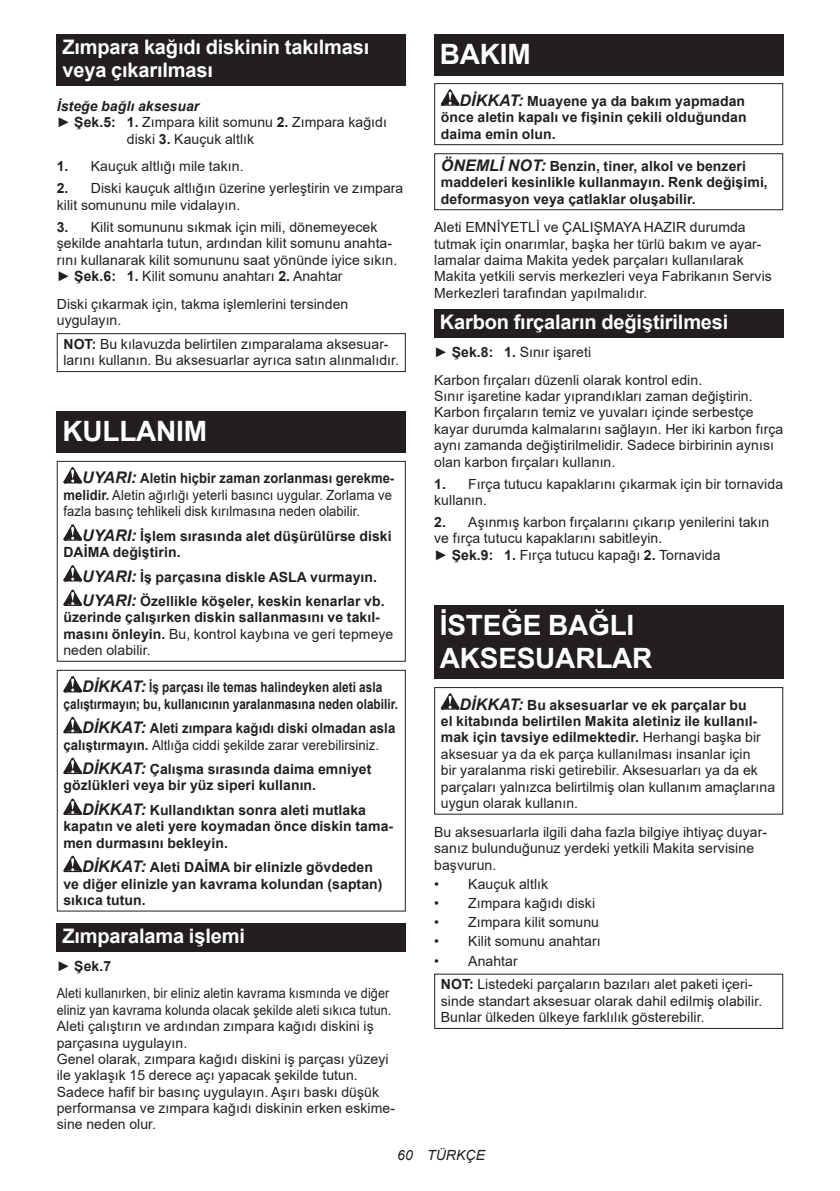
<style>
.page{position:relative;width:840px;height:1191px;background:#fff}
.page>*{position:absolute;margin:0;border:0;box-sizing:border-box;transform-origin:0 0}
.t1{font:700 28px/32.8px "Arial";letter-spacing:-.01em;color:#fff}
.t2{font:700 20px/23.4px "Arial";letter-spacing:-.01em;color:#fff}
.t3{font:14px/16.4px "Arial";letter-spacing:.005em;color:#231f20}
.t4{font:700 14px/16.4px "Arial";letter-spacing:.005em;color:#231f20}
.t5{font:14px/16.4px "Arial";letter-spacing:.005em;color:#231f20;scale:.9 1}
.t6{font:14px/16.4px "Arial";letter-spacing:.005em;color:#231f20;scale:.93 1}
.t7{font:700 14px/16.4px "Arial";letter-spacing:.005em;color:#231f20;text-align:center;scale:.84 1}
.t8{font:700 14px/16.4px "Arial";letter-spacing:.005em;color:#231f20;scale:.94 1}
.t9{font:italic 700 14px "Arial";letter-spacing:.005em;color:#231f20}
.t10{font:italic 14px "Arial";letter-spacing:.005em;color:#231f20}
.s1{font-weight:700}
.s2{font-weight:700;font-style:italic;font-size:16px}
.s3{font-style:italic;font-size:16px}
.s4{font-weight:400}
</style>
<div class="page">
<div style="left:57px;top:34px;width:348px;height:52px;background:#231f20"></div>
<div style="left:57px;top:333px;width:348px;height:39px;border:1px solid #231f20"></div>
<div style="left:57px;top:412px;width:348px;height:41px;background:#231f20"></div>
<svg style="left:63px;top:467px;width:19px;height:16px"></svg>
<svg style="left:63px;top:524px;width:19px;height:16px"></svg>
<svg style="left:63px;top:565px;width:19px;height:16px"></svg>
<svg style="left:63px;top:589px;width:19px;height:17px"></svg>
<div style="left:57px;top:461px;width:348px;height:201px;border:1px solid #231f20"></div>
<svg style="left:63px;top:676px;width:19px;height:16px"></svg>
<svg style="left:63px;top:717px;width:19px;height:16px"></svg>
<svg style="left:63px;top:757px;width:19px;height:17px"></svg>
<svg style="left:63px;top:798px;width:19px;height:17px"></svg>
<svg style="left:63px;top:855px;width:19px;height:17px"></svg>
<div style="left:57px;top:670px;width:348px;height:241px;border:1px solid #231f20"></div>
<div style="left:57px;top:923px;width:348px;height:28px;background:#231f20"></div>
<div style="left:434px;top:34px;width:348px;height:41px;background:#231f20"></div>
<svg style="left:440px;top:89px;width:19px;height:17px"></svg>
<div style="left:434px;top:83px;width:348px;height:62px;border:1px solid #231f20"></div>
<div style="left:434px;top:153px;width:348px;height:57px;border:1px solid #231f20"></div>
<div style="left:434px;top:309px;width:348px;height:29px;background:#231f20"></div>
<div style="left:434px;top:605px;width:348px;height:74px;background:#231f20"></div>
<svg style="left:440px;top:693px;width:19px;height:16px"></svg>
<div style="left:434px;top:687px;width:348px;height:127px;border:1px solid #231f20"></div>
<div style="left:434px;top:973px;width:348px;height:56px;border:1px solid #231f20"></div>
<h2 class="t2" style="left:62px;top:36px;width:308px">Zımpara kağıdı diskinin takılması veya çıkarılması</h2>
<p class="t9" style="left:57px;top:97px;width:144px">İsteğe bağlı aksesuar</p>
<p class="t3" style="left:57px;top:114px;width:331px">► <span class="s1">Şek.5: 1.</span> Zımpara kilit somunu <span class="s1">2.</span> Zımpara kağıdı</p>
<p class="t3" style="left:127px;top:130px;width:129px">diski <span class="s1">3.</span> Kauçuk altlık</p>
<p class="t3" style="left:57px;top:158px;width:188px"><span class="s1">1.</span> Kauçuk altlığı mile takın.</p>
<p class="t3" style="left:57px;top:180px;width:348px"><span class="s1">2.</span> Diski kauçuk altlığın üzerine yerleştirin ve zımpara kilit somununu mile vidalayın.</p>
<p class="t3" style="left:57px;top:219px;width:342px"><span class="s1">3.</span> Kilit somununu sıkmak için mili, dönemeyecek şekilde anahtarla tutun, ardından kilit somunu anahta&shy;rını kullanarak kilit somununu saat yönünde iyice sıkın. ► <span class="s1">Şek.6: 1.</span> Kilit somunu anahtarı <span class="s1">2.</span> Anahtar</p>
<p class="t3" style="left:57px;top:295px;width:293px">Diski çıkarmak için, takma işlemlerini tersinden uygulayın.</p>
<p class="t3" style="left:63px;top:336px;width:337px"><span class="s1">NOT:</span> Bu kılavuzda belirtilen zımparalama aksesuar&shy;larını kullanın. Bu aksesuarlar ayrıca satın alınmalıdır.</p>
<h1 class="t1" style="left:62px;top:415px;width:146px">KULLANIM</h1>
<p class="t6" style="left:63px;top:470px;width:357px;text-indent:19px"><span class="s2">UYARI:</span> <span class="s1">Aletin hiçbir zaman zorlanması gerekme&shy;melidir.</span> Aletin ağırlığı yeterli basıncı uygular. Zorlama ve fazla basınç tehlikeli disk kırılmasına neden olabilir.</p>
<p class="t4" style="left:63px;top:528px;width:329px;text-indent:19px"><span class="s3">UYARI:</span> İşlem sırasında alet düşürülürse diski<br>DAİMA değiştirin.</p>
<p class="t4" style="left:82px;top:564px;width:304px;line-height:24.4px"><span class="s3">UYARI:</span> İş parçasına diskle ASLA vurmayın.<br><span class="s3">UYARI:</span> Özellikle köşeler, keskin kenarlar vb.</p>
<p class="t4" style="left:63px;top:609px;width:331px">üzerinde çalışırken diskin sallanmasını ve takıl&shy;masını önleyin. <span class="s4">Bu, kontrol kaybına ve geri tepmeye neden olabilir.</span></p>
<p class="t7" style="left:63px;top:679px;width:400px"><span class="s3">DİKKAT:</span> İş parçası ile temas halindeyken aleti asla çalıştırmayın; bu, kullanıcının yaralanmasına neden olabilir.</p>
<p class="t8" style="left:63px;top:720px;width:354px;text-indent:19px"><span class="s3">DİKKAT:</span> Aleti zımpara kağıdı diski olmadan asla çalıştırmayın. <span class="s4">Altlığa ciddi şekilde zarar verebilirsiniz.</span></p>
<p class="t4" style="left:63px;top:761px;width:309px;text-indent:19px"><span class="s3">DİKKAT:</span> Çalışma sırasında daima emniyet gözlükleri veya bir yüz siperi kullanın.</p>
<p class="t4" style="left:63px;top:802px;width:331px;text-indent:19px"><span class="s3">DİKKAT:</span> Kullandıktan sonra aleti mutlaka kapatın ve aleti yere koymadan önce diskin tama&shy;men durmasını bekleyin.</p>
<p class="t4" style="left:63px;top:859px;width:320px;text-indent:19px"><span class="s3">DİKKAT:</span> Aleti DAİMA bir elinizle gövdeden ve diğer elinizle yan kavrama kolundan (saptan) sıkıca tutun.</p>
<h2 class="t2" style="left:62px;top:924px;width:184px">Zımparalama işlemi</h2>
<p class="t3" style="left:57px;top:951px;width:334px;line-height:27.8px">► <span class="s1">Şek.7<br></span>Aleti kullanırken, bir eliniz aletin kavrama kısmında ve diğer</p>
<p class="t5" style="left:57px;top:1001px;width:377px">eliniz yan kavrama kolunda olacak şekilde aleti sıkıca tutun.<br>Aleti çalıştırın ve ardından zımpara kağıdı diskini iş parçasına uygulayın.<br>Genel olarak, zımpara kağıdı diskini iş parçası yüzeyi ile yaklaşık 15 derece açı yapacak şekilde tutun.<br>Sadece hafif bir basınç uygulayın. Aşırı baskı düşük performansa ve zımpara kağıdı diskinin erken eskime&shy;sine neden olur.</p>
<h1 class="t1" style="left:439px;top:38px;width:92px">BAKIM</h1>
<p class="t4" style="left:440px;top:93px;width:307px;text-align:justify;text-indent:19px"><span class="s3">DİKKAT:</span> Muayene ya da bakım yapmadan önce aletin kapalı ve fişinin çekili olduğundan daima emin olun.</p>
<p class="t4" style="left:440px;top:158px;width:328px"><span class="s3">ÖNEMLİ NOT:</span> Benzin, tiner, alkol ve benzeri maddeleri kesinlikle kullanmayın. Renk değişimi, deformasyon veya çatlaklar oluşabilir.</p>
<p class="t3" style="left:434px;top:219px;width:339px">Aleti EMNİYETLİ ve ÇALIŞMAYA HAZIR durumda tutmak için onarımlar, başka her türlü bakım ve ayar&shy;lamalar daima Makita yedek parçaları kullanılarak Makita yetkili servis merkezleri veya Fabrikanın Servis Merkezleri tarafından yapılmalıdır.</p>
<h2 class="t2" style="left:439px;top:311px;width:290px">Karbon fırçaların değiştirilmesi</h2>
<p class="t3" style="left:434px;top:338px;width:269px;line-height:27.8px">► <span class="s1">Şek.8: 1.</span> Sınır işareti<br>Karbon fırçaları düzenli olarak kontrol edin.</p>
<p class="t3" style="left:434px;top:388px;width:350px">Sınır işaretine kadar yıprandıkları zaman değiştirin.<br>Karbon fırçaların temiz ve yuvaları içinde serbestçe kayar durumda kalmalarını sağlayın. Her iki karbon fırça aynı zamanda değiştirilmelidir. Sadece birbirinin aynısı olan karbon fırçaları kullanın.</p>
<p class="t3" style="left:434px;top:475px;width:350px"><span class="s1">1.</span> Fırça tutucu kapaklarını çıkarmak için bir tornavida kullanın.</p>
<p class="t3" style="left:434px;top:514px;width:336px"><span class="s1">2.</span> Aşınmış karbon fırçalarını çıkarıp yenilerini takın ve fırça tutucu kapaklarını sabitleyin.<br>► <span class="s1">Şek.9: 1.</span> Fırça tutucu kapağı <span class="s1">2.</span> Tornavida</p>
<h1 class="t1" style="left:439px;top:609px;width:214px">İSTEĞE BAĞLI<br>AKSESUARLAR</h1>
<p class="t3" style="left:440px;top:696px;width:335px;text-indent:19px"><span class="s2">DİKKAT:</span> <span class="s1">Bu aksesuarlar ve ek parçalar bu<br>el kitabında belirtilen Makita aletiniz ile kullanıl&shy;mak için tavsiye edilmektedir.</span> Herhangi başka bir aksesuar ya da ek parça kullanılması insanlar için<br>bir yaralanma riski getirebilir. Aksesuarları ya da ek parçaları yalnızca belirtilmiş olan kullanım amaçlarına uygun olarak kullanın.</p>
<p class="t3" style="left:434px;top:823px;width:334px">Bu aksesuarlarla ilgili daha fazla bilgiye ihtiyaç duyar&shy;sanız bulunduğunuz yerdeki yetkili Makita servisine başvurun.</p>
<p class="t3" style="left:434px;top:875px;width:115px">• Kauçuk altlık</p>
<p class="t3" style="left:434px;top:894px;width:162px">• Zımpara kağıdı diski</p>
<p class="t3" style="left:434px;top:914px;width:166px">• Zımpara kilit somunu</p>
<p class="t3" style="left:434px;top:933px;width:168px">• Kilit somunu anahtarı</p>
<p class="t3" style="left:440px;top:948px;width:313px;line-height:23.8px;text-indent:-7px">• Anahtar<br><span class="s1">NOT:</span> Listedeki parçaların bazıları alet paketi içeri-</p>
<p class="t3" style="left:440px;top:992px;width:323px">sinde standart aksesuar olarak dahil edilmiş olabilir.<br>Bunlar ülkeden ülkeye farklılık gösterebilir.</p>
<p class="t10" style="left:397px;top:1146px;width:89px">60 TÜRKÇE</p>
</div>
